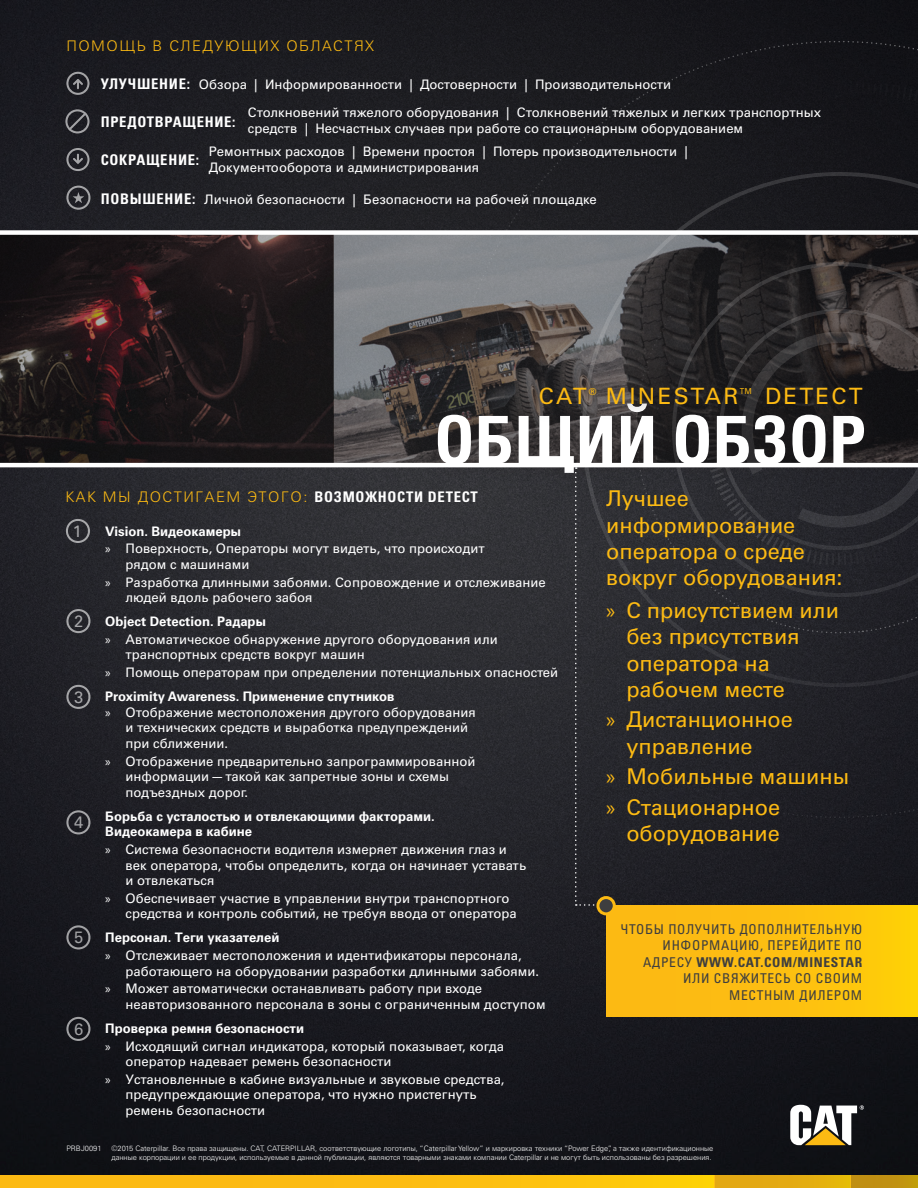
<style>
.page{position:relative;width:918px;height:1188px;background:#fff}
.page>*{position:absolute;margin:0;border:0;box-sizing:border-box;transform-origin:0 0}
.t1{font:66px "Univers LTCYR 67 Bold Cond";color:#fff}
.t2{font:22.5px "Univers LT Std";letter-spacing:.1em;color:#fcba13}
.t3{font:21.75px/26.2px "Univers LTCYR 55 Roman";color:#fcba13}
.t4{font:16.5px "Univers LT Std";color:#fff}
.t5{font:300 14.7px "Univers LTCYR 45";letter-spacing:.1em;color:#fcba13}
.t6{font:14.7px "Univers LTCYR 67 Bold Cond";letter-spacing:.05em;color:#fff}
.t7{font:condensed 13.5px/16.5px "Univers LTCYR 57";letter-spacing:.05em;color:#3e3e3f;text-align:right}
.t8{font:13.2px/15.5px "Univers LTCYR 55 Roman";color:#fff}
.t9{font:700 13.2px/15.6px "Univers LTCYR 65";color:#fff}
.t10{font:700 9.6px "Univers LT Std";color:#fcba13}
.copy{font:300 7.5px/9px "Univers LTCYR 45";color:#fff}
.copy-2{font:300 7.5px "Univers LT Std";color:#fff}
.s1{font-family:"Univers LTCYR 67 Bold Cond";font-size:14.7px}
.s2{font-family:"Univers LTCYR 67 Bold Cond";font-weight:400;color:#fff}
.s3{font-family:"Myriad Pro"}
.s4{font-family:"Univers LTCYR 67 Bold Cond";font-stretch:normal}
</style>
<div class="page">
<img style="left:0;top:0;width:918px;height:1176px">
<div style="left:30px;top:0;width:888px;height:233px;background:#1c1c21"></div>
<img style="left:0;top:235px;width:398px;height:228px">
<svg style="left:398px;top:107px;width:90px;height:525px"></svg>
<svg style="left:509px;top:780px;width:409px;height:91px;background:#1f1f25"></svg>
<div style="left:645px;top:0;width:273px;height:79px;background:#141418"></div>
<svg style="left:488px;top:79px;width:430px;height:701px"></svg>
<svg style="left:701px;top:292px;width:217px;height:276px;background:#2c2a2d"></svg>
<svg style="left:790px;top:1105px;width:74px;height:40px"></svg>
<div style="left:420px;top:386px;width:462px;height:105px;background:#231f20;opacity:.6"></div>
<div style="left:522px;top:370px;width:356px;height:53px;background:#231f20;opacity:.6"></div>
<div style="left:0;top:230px;width:918px;height:5px;background:#fff"></div>
<hr style="left:0;top:463px;width:918px;height:4px;background:#fff">
<svg style="left:0;top:1176px;width:714px;height:12px;background:#fcbf10"></svg>
<svg style="left:714px;top:1176px;width:137px;height:12px;background:#e4ac10"></svg>
<div style="left:851px;top:1176px;width:67px;height:12px;background:#c09012"></div>
<svg style="left:575px;top:467px;width:32px;height:439px;background:#2d2d32"></svg>
<svg style="left:66px;top:72px;width:24px;height:23px"></svg>
<svg style="left:66px;top:148px;width:24px;height:23px"></svg>
<svg style="left:65px;top:109px;width:25px;height:24px"></svg>
<svg style="left:66px;top:186px;width:25px;height:24px"></svg>
<svg style="left:66px;top:519px;width:25px;height:24px"></svg>
<svg style="left:66px;top:609px;width:26px;height:24px"></svg>
<svg style="left:66px;top:685px;width:26px;height:24px"></svg>
<svg style="left:66px;top:810px;width:26px;height:24px"></svg>
<svg style="left:66px;top:925px;width:26px;height:24px"></svg>
<svg style="left:66px;top:1017px;width:26px;height:24px"></svg>
<div style="left:606px;top:906px;width:312px;height:111px;background:linear-gradient(to right,#fcb516,#fecc09)"></div>
<div style="left:598px;top:898px;width:16px;height:16px;background:#3e3e3f;border-radius:50%"></div>
<div style="left:596px;top:896px;width:20px;height:19px;border:3px solid #fcba13;border-radius:50%"></div>
<p class="t5" style="left:66px;top:36px;width:309px">ПОМОЩЬ В СЛЕДУЮЩИХ ОБЛАСТЯХ</p>
<p class="t8" style="left:101px;top:76px;width:572px"><span class="s1">УЛУЧШЕНИЕ:</span> Обзора | Информированности | Достоверности | Производительности</p>
<p class="t6" style="left:101px;top:113px;width:136px">ПРЕДОТВРАЩЕНИЕ:</p>
<p class="t8" style="left:248px;top:104px;width:575px">Столкновений тяжелого оборудования | Столкновений тяжелых и легких транспортных средств | Несчастных случаев при работе со стационарным оборудованием</p>
<p class="t6" style="left:101px;top:151px;width:100px">СОКРАЩЕНИЕ:</p>
<p class="t8" style="left:209px;top:143px;width:480px">Ремонтных расходов | Времени простоя | Потерь производительности |<br>Документооборота и администрирования</p>
<p class="t8" style="left:101px;top:191px;width:498px"><span class="s1">ПОВЫШЕНИЕ:</span> Личной безопасности | Безопасности на рабочей площадке</p>
<p class="t2" style="left:539px;top:383px;width:49px">CAT</p>
<p class="t10" style="left:589px;top:386px;width:9px">®</p>
<p class="t2" style="left:606px;top:383px;width:258px">MINESTAR<sup>™</sup> DETECT</p>
<p class="t1" style="left:434px;top:400px;width:433px">ОБЩИЙ ОБЗОР</p>
<p class="t5" style="left:65px;top:488px;width:414px">КАК МЫ ДОСТИГАЕМ ЭТОГО: <span class="s2">ВОЗМОЖНОСТИ DETECT</span></p>
<p class="t4" style="left:73px;top:521px;width:11px">1</p>
<p class="t9" style="left:105px;top:523px;width:137px">Vision. Видеокамеры</p>
<p class="t8" style="left:126px;top:540px;width:361px;text-indent:-20px"><span class="s3">»</span> Поверхность, Операторы могут видеть, что происходит рядом с машинами</p>
<p class="t8" style="left:126px;top:574px;width:422px;text-indent:-20px"><span class="s3">»</span> Разработка длинными забоями. Сопровождение и отслеживание людей вдоль рабочего забоя</p>
<p class="t9" style="left:105px;top:613px;width:162px">Object Detection. Радары</p>
<p class="t8" style="left:126px;top:631px;width:374px;text-indent:-20px"><span class="s3">»</span> Автоматическое обнаружение другого оборудования или транспортных средств вокруг машин</p>
<p class="t8" style="left:105px;top:664px;width:455px"><span class="s3">»</span> Помощь операторам при определении потенциальных опасностей</p>
<p class="t9" style="left:105px;top:688px;width:291px">Proximity Awareness. Применение спутников</p>
<p class="t8" style="left:126px;top:704px;width:352px;text-indent:-20px"><span class="s3">»</span> Отображение местоположения другого оборудования и технических средств и выработка предупреждений при сближении.</p>
<p class="t8" style="left:126px;top:753px;width:352px;text-indent:-20px"><span class="s3">»</span> Отображение предварительно запрограммированной информации—такой как запретные зоны и схемы подъездных дорог.</p>
<p class="t9" style="left:105px;top:808px;width:331px">Борьба с усталостью и отвлекающими факторами.<br>Видеокамера в кабине</p>
<p class="t8" style="left:126px;top:841px;width:402px;text-indent:-20px"><span class="s3">»</span> Система безопасности водителя измеряет движения глаз и век оператора, чтобы определить, когда он начинает уставать и отвлекаться</p>
<p class="t8" style="left:126px;top:890px;width:393px;text-indent:-20px"><span class="s3">»</span> Обеспечивает участие в управлении внутри транспортного средства и контроль событий, не требуя ввода от оператора</p>
<p class="t9" style="left:105px;top:929px;width:176px">Персонал. Теги указателей</p>
<p class="t8" style="left:126px;top:947px;width:415px;text-indent:-20px"><span class="s3">»</span> Отслеживает местоположения и идентификаторы персонала, работающего на оборудовании разработки длинными забоями.</p>
<p class="t8" style="left:126px;top:980px;width:422px;text-indent:-20px"><span class="s3">»</span> Может автоматически останавливать работу при входе неавторизованного персонала в зоны с ограниченным доступом</p>
<p class="t9" style="left:105px;top:1020px;width:200px">Проверка ремня безопасности</p>
<p class="t8" style="left:126px;top:1038px;width:380px;text-indent:-20px"><span class="s3">»</span> Исходящий сигнал индикатора, который показывает, когда оператор надевает ремень безопасности</p>
<p class="t8" style="left:126px;top:1071px;width:381px;text-indent:-20px"><span class="s3">»</span> Установленные в кабине визуальные и звуковые средства, предупреждающие оператора, что нужно пристегнуть ремень безопасности</p>
<p class="t4" style="left:74px;top:611px;width:11px">2</p>
<p class="t4" style="left:74px;top:687px;width:11px">3</p>
<p class="t4" style="left:74px;top:813px;width:11px">4</p>
<p class="t4" style="left:74px;top:928px;width:11px">5</p>
<p class="t4" style="left:74px;top:1019px;width:11px">6</p>
<p class="t3" style="left:606px;top:485px;width:238px">Лучшее информирование оператора о среде вокруг оборудования:</p>
<p class="t3" style="left:626px;top:596px;width:214px;text-indent:-20px"><span class="s3">»</span> С присутствием или без присутствия оператора на рабочем месте</p>
<p class="t3" style="left:626px;top:706px;width:168px;text-indent:-20px"><span class="s3">»</span> Дистанционное управление</p>
<p class="t3" style="left:606px;top:763px;width:245px"><span class="s3">»</span> Мобильные машины</p>
<p class="t3" style="left:606px;top:793px;width:176px;text-align:right"><span class="s3">»</span> Стационарное оборудование</p>
<p class="t7" style="left:621px;top:920px;width:243px">ЧТОБЫ ПОЛУЧИТЬ ДОПОЛНИТЕЛЬНУЮ<br>ИНФОРМАЦИЮ, ПЕРЕЙДИТЕ ПО<br>АДРЕСУ <span class="s4">WWW.CAT.COM/MINESTAR<br></span>ИЛИ СВЯЖИТЕСЬ СО СВОИМ<br>МЕСТНЫМ ДИЛЕРОМ</p>
<p class="copy-2" style="left:66px;top:1143px;width:37px">PRBJ0091</p>
<p class="copy" style="left:112px;top:1143px;width:603px">©2015 Caterpillar. Все права защищены. CAT, CATERPILLAR, соответствующие логотипы, “Caterpillar Yellow” и маркировка техники “Power Edge”, а также идентификационные данные корпорации и ее продукции, используемые в данной публикации, являются товарными знаками компании Caterpillar и не могут быть использованы без разрешения.</p>
</div>
